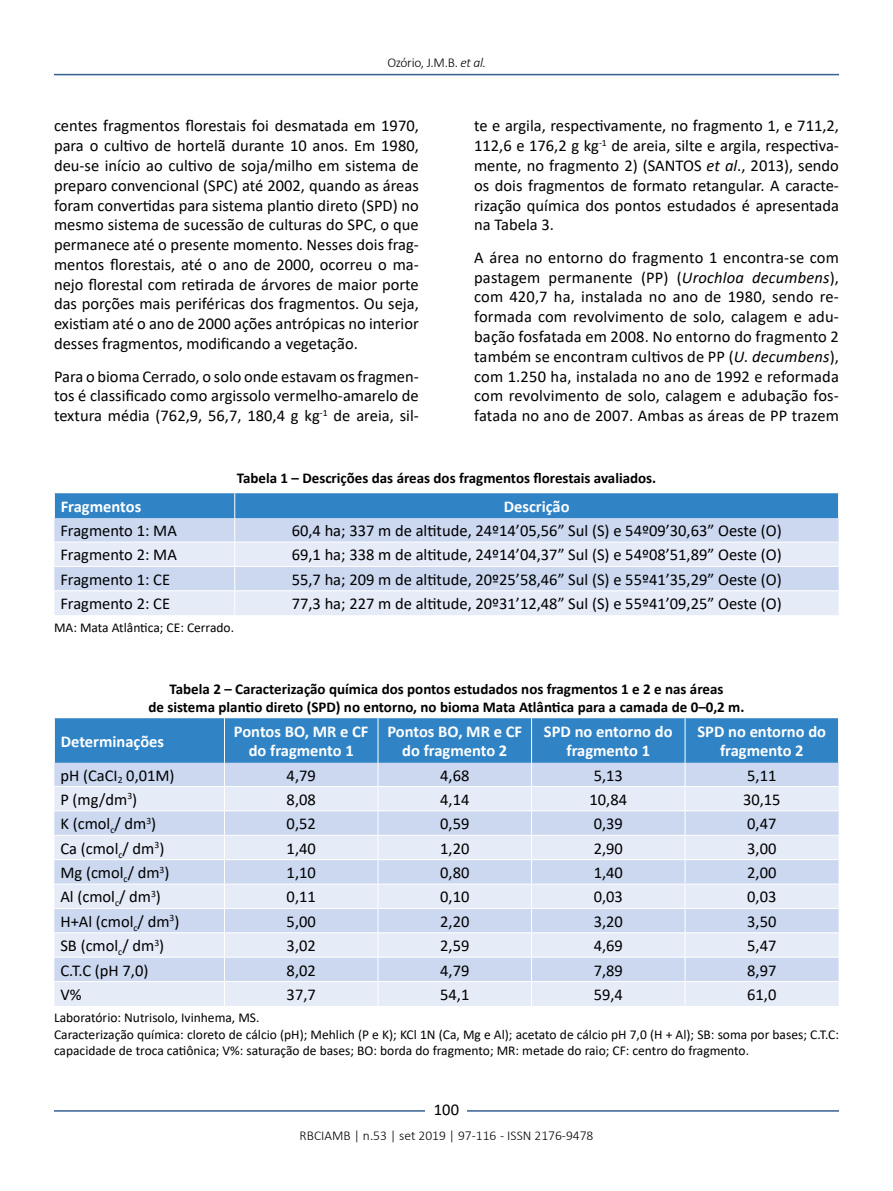
<style>
.page{position:relative;width:893px;height:1191px;background:#fff}
.page>*{position:absolute;margin:0;border:0;box-sizing:border-box;transform-origin:0 0}
.t1{font:16.5px/19.8px "Calibri";color:#000;text-align:justify}
.t2{font:700 16.5px/19.5px "Calibri";color:#fff;text-align:center}
.t3{font:700 15px/18px "Calibri";color:#000;text-align:center}
.t4{font:13.5px/16.2px "Calibri";color:#000}
.t5{font:300 13.5px "Calibri";color:#000}
.s1{font-style:italic}
</style>
<div class="page">
<hr style="left:54px;top:74px;width:785px;height:1px;background:#365f92">
<hr style="left:54px;top:1110px;width:785px;height:1px;background:#365f92">
<div style="left:426px;top:1096px;width:41px;height:26px;background:#fff"></div>
<svg style="left:54px;top:493px;width:785px;height:122px;background:#b7cfea"></svg>
<svg style="left:54px;top:718px;width:785px;height:288px;background:#c0d4ed"></svg>
<p class="t5" style="left:387px;top:54px;width:100px">Ozório, J.M.B. <span class="s1">et al.</span></p>
<p class="t1" style="left:54px;top:116px;width:366px">centes fragmentos florestais foi desmatada em 1970, para o cultivo de hortelã durante 10 anos. Em 1980, deu-se início ao cultivo de soja/milho em sistema de preparo convencional (SPC) até 2002, quando as áreas foram convertidas para sistema plantio direto (SPD) no mesmo sistema de sucessão de culturas do SPC, o que permanece até o presente momento. Nesses dois frag‑ mentos florestais, até o ano de 2000, ocorreu o ma‑ nejo florestal com retirada de árvores de maior porte das porções mais periféricas dos fragmentos. Ou seja, existiam até o ano de 2000 ações antrópicas no interior desses fragmentos, modificando a vegetação.</p>
<p class="t1" style="left:54px;top:366px;width:366px">Para o bioma Cerrado, o solo onde estavam os fragmen‑ tos é classificado como argissolo vermelho-amarelo de textura média (762,9, 56,7, 180,4 g kg<sup>-1</sup> de areia, sil‑</p>
<p class="t1" style="left:474px;top:116px;width:366px">te e argila, respectivamente, no fragmento 1, e 711,2, 112,6 e 176,2 g kg<sup>-1</sup> de areia, silte e argila, respectiva‑ mente, no fragmento 2) (SANTOS <span class="s1">et al</span>., 2013), sendo os dois fragmentos de formato retangular. A caracte‑ rização química dos pontos estudados é apresentada na Tabela 3.</p>
<p class="t1" style="left:474px;top:247px;width:366px">A área no entorno do fragmento 1 encontra-se com pastagem permanente (PP) (<span class="s1">Urochloa decumbens</span>), com 420,7 ha, instalada no ano de 1980, sendo re‑ formada com revolvimento de solo, calagem e adu‑ bação fosfatada em 2008. No entorno do fragmento 2 também se encontram cultivos de PP (<span class="s1">U. decumbens</span>), com 1.250 ha, instalada no ano de 1992 e reformada com revolvimento de solo, calagem e adubação fos‑ fatada no ano de 2007. Ambas as áreas de PP trazem</p>
<p class="t3" style="left:237px;top:469px;width:421px">Tabela 1 – Descrições das áreas dos fragmentos florestais avaliados.</p>
<p class="t2" style="left:61px;top:496px;width:82px">Fragmentos</p>
<p class="t2" style="left:504px;top:496px;width:67px">Descrição</p>
<p class="t1" style="left:60px;top:520px;width:118px">Fragmento 1: MA</p>
<p class="t1" style="left:292px;top:520px;width:491px">60,4 ha; 337 m de altitude, 24º14’05,56” Sul (S) e 54º09’30,63” Oeste (O)</p>
<p class="t1" style="left:60px;top:544px;width:118px">Fragmento 2: MA</p>
<p class="t1" style="left:292px;top:544px;width:491px">69,1 ha; 338 m de altitude, 24º14’04,37” Sul (S) e 54º08’51,89” Oeste (O)</p>
<p class="t1" style="left:60px;top:569px;width:111px">Fragmento 1: CE</p>
<p class="t1" style="left:292px;top:569px;width:491px">55,7 ha; 209 m de altitude, 20º25’58,46” Sul (S) e 55º41’35,29” Oeste (O)</p>
<p class="t1" style="left:60px;top:593px;width:111px">Fragmento 2: CE</p>
<p class="t1" style="left:292px;top:593px;width:491px">77,3 ha; 227 m de altitude, 20º31’12,48” Sul (S) e 55º41’09,25” Oeste (O)</p>
<p class="t4" style="left:54px;top:619px;width:182px">MA: Mata Atlântica; CE: Cerrado.</p>
<p class="t3" style="left:148px;top:679px;width:597px">Tabela 2 – Caracterização química dos pontos estudados nos fragmentos 1 e 2 e nas áreas<br>de sistema plantio direto (SPD) no entorno, no bioma Mata Atlântica para a camada de 0–0,2 m.</p>
<p class="t2" style="left:61px;top:731px;width:105px">Determinações</p>
<p class="t2" style="left:234px;top:721px;width:136px">Pontos BO, MR e CF do fragmento 1</p>
<p class="t2" style="left:387px;top:721px;width:136px">Pontos BO, MR e CF do fragmento 2</p>
<p class="t2" style="left:544px;top:721px;width:130px">SPD no entorno do fragmento 1</p>
<p class="t2" style="left:697px;top:721px;width:130px">SPD no entorno do fragmento 2</p>
<p class="t1" style="left:60px;top:764px;width:116px">pH (CaCI<sub>2</sub> 0,01M)</p>
<p class="t1" style="left:287px;top:764px;width:31px">4,79</p>
<p class="t1" style="left:440px;top:764px;width:31px">4,68</p>
<p class="t1" style="left:594px;top:764px;width:31px">5,13</p>
<p class="t1" style="left:747px;top:764px;width:31px">5,11</p>
<p class="t1" style="left:60px;top:789px;width:78px">P (mg/dm<sup>3</sup>)</p>
<p class="t1" style="left:287px;top:789px;width:31px">8,08</p>
<p class="t1" style="left:440px;top:789px;width:31px">4,14</p>
<p class="t1" style="left:589px;top:789px;width:39px">10,84</p>
<p class="t1" style="left:743px;top:789px;width:39px">30,15</p>
<p class="t1" style="left:60px;top:813px;width:97px">K (cmol<sub>c</sub>/ dm<sup>3</sup>)</p>
<p class="t1" style="left:287px;top:813px;width:31px">0,52</p>
<p class="t1" style="left:440px;top:813px;width:31px">0,59</p>
<p class="t1" style="left:594px;top:813px;width:31px">0,39</p>
<p class="t1" style="left:747px;top:813px;width:31px">0,47</p>
<p class="t1" style="left:60px;top:838px;width:105px">Ca (cmol<sub>c</sub>/ dm<sup>3</sup>)</p>
<p class="t1" style="left:287px;top:838px;width:31px">1,40</p>
<p class="t1" style="left:440px;top:838px;width:31px">1,20</p>
<p class="t1" style="left:594px;top:838px;width:31px">2,90</p>
<p class="t1" style="left:747px;top:838px;width:31px">3,00</p>
<p class="t1" style="left:60px;top:862px;width:111px">Mg (cmol<sub>c</sub>/ dm<sup>3</sup>)</p>
<p class="t1" style="left:287px;top:862px;width:31px">1,10</p>
<p class="t1" style="left:440px;top:862px;width:31px">0,80</p>
<p class="t1" style="left:594px;top:862px;width:31px">1,40</p>
<p class="t1" style="left:747px;top:862px;width:31px">2,00</p>
<p class="t1" style="left:60px;top:886px;width:102px">Al (cmol<sub>c</sub>/ dm<sup>3</sup>)</p>
<p class="t1" style="left:287px;top:886px;width:31px">0,11</p>
<p class="t1" style="left:440px;top:886px;width:31px">0,10</p>
<p class="t1" style="left:594px;top:886px;width:31px">0,03</p>
<p class="t1" style="left:747px;top:886px;width:31px">0,03</p>
<p class="t1" style="left:60px;top:911px;width:121px">H+Al (cmol<sub>c</sub>/ dm<sup>3</sup>)</p>
<p class="t1" style="left:287px;top:911px;width:31px">5,00</p>
<p class="t1" style="left:440px;top:911px;width:31px">2,20</p>
<p class="t1" style="left:594px;top:911px;width:31px">3,20</p>
<p class="t1" style="left:747px;top:911px;width:31px">3,50</p>
<p class="t1" style="left:60px;top:935px;width:105px">SB (cmol<sub>c</sub>/ dm<sup>3</sup>)</p>
<p class="t1" style="left:287px;top:935px;width:31px">3,02</p>
<p class="t1" style="left:440px;top:935px;width:31px">2,59</p>
<p class="t1" style="left:594px;top:935px;width:31px">4,69</p>
<p class="t1" style="left:747px;top:935px;width:31px">5,47</p>
<p class="t1" style="left:60px;top:959px;width:90px">C.T.C (pH 7,0)</p>
<p class="t1" style="left:287px;top:959px;width:31px">8,02</p>
<p class="t1" style="left:440px;top:959px;width:31px">4,79</p>
<p class="t1" style="left:594px;top:959px;width:31px">7,89</p>
<p class="t1" style="left:747px;top:959px;width:31px">8,97</p>
<p class="t1" style="left:60px;top:984px;width:23px">V%</p>
<p class="t1" style="left:287px;top:984px;width:31px">37,7</p>
<p class="t1" style="left:440px;top:984px;width:31px">54,1</p>
<p class="t1" style="left:594px;top:984px;width:31px">59,4</p>
<p class="t1" style="left:747px;top:984px;width:31px">61,0</p>
<p class="t4" style="left:54px;top:1009px;width:786px">Laboratório: Nutrisolo, Ivinhema, MS.<br>Caracterização química: cloreto de cálcio (pH); Mehlich (P e K); KCl 1N (Ca, Mg e Al); acetato de cálcio pH 7,0 (H + Al); SB: soma por bases; C.T.C: capacidade de troca catiônica; V%: saturação de bases; BO: borda do fragmento; MR: metade do raio; CF: centro do fragmento.</p>
<p class="t1" style="left:434px;top:1099px;width:27px">100</p>
<p class="t5" style="left:300px;top:1126px;width:295px">RBCIAMB | n.53 | set 2019 | 97-116 - ISSN 2176-9478</p>
</div>
